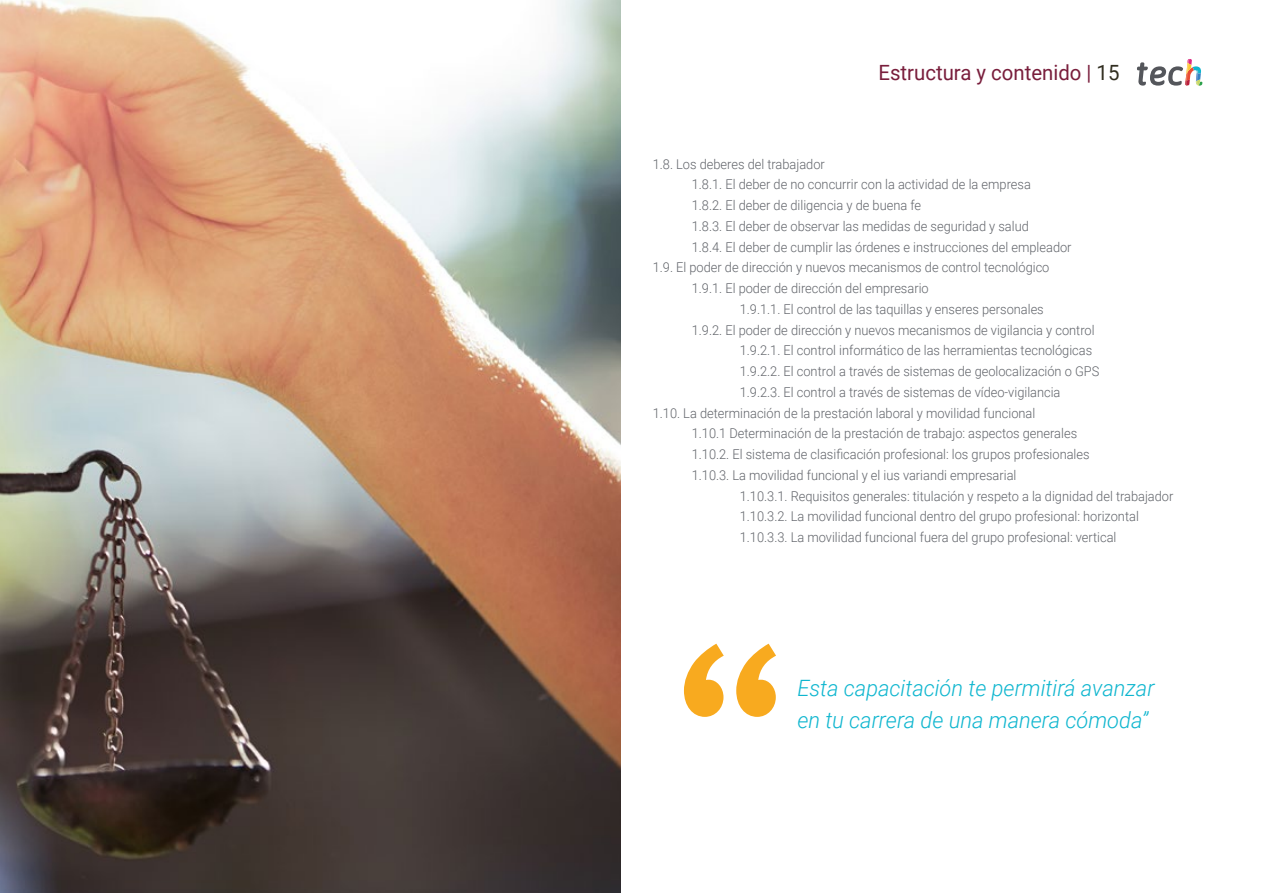
<style>
.page{position:relative;width:1263px;height:893px;background:#fff}
.page>*{position:absolute;margin:0;border:0;box-sizing:border-box;transform-origin:0 0}
.t1{font:italic 300 22.5px/31.5px "Roboto";color:#0fb6cf}
.t2{font:21px "Roboto";color:#791e3c}
.t3{font:300 13.5px "Roboto";color:#61646a;scale:.95 1}
.s1{color:#312e20}
</style>
<div class="page">
<img style="left:0;top:0;width:621px;height:893px">
<svg style="left:1137px;top:59px;width:65px;height:27px"></svg>
<svg style="left:684px;top:644px;width:92px;height:73px"></svg>
<h2 class="t2" style="left:878px;top:57px;width:242px">Estructura y contenido | <span class="s1">15</span></h2>
<p class="t3" style="left:653px;top:154px;width:183px">1.8. Los deberes del trabajador</p>
<p class="t3" style="left:692px;top:175px;width:358px">1.8.1. El deber de no concurrir con la actividad de la empresa</p>
<p class="t3" style="left:692px;top:196px;width:243px">1.8.2. El deber de diligencia y de buena fe</p>
<p class="t3" style="left:692px;top:217px;width:356px">1.8.3. El deber de observar las medidas de seguridad y salud</p>
<p class="t3" style="left:692px;top:237px;width:401px">1.8.4. El deber de cumplir las órdenes e instrucciones del empleador</p>
<p class="t3" style="left:653px;top:258px;width:419px">1.9. El poder de dirección y nuevos mecanismos de control tecnológico</p>
<p class="t3" style="left:692px;top:279px;width:251px">1.9.1. El poder de dirección del empresario</p>
<p class="t3" style="left:740px;top:300px;width:321px">1.9.1.1. El control de las taquillas y enseres personales</p>
<p class="t3" style="left:692px;top:320px;width:426px">1.9.2. El poder de dirección y nuevos mecanismos de vigilancia y control</p>
<p class="t3" style="left:740px;top:341px;width:372px">1.9.2.1. El control informático de las herramientas tecnológicas</p>
<p class="t3" style="left:740px;top:362px;width:380px">1.9.2.2. El control a través de sistemas de geolocalización o GPS</p>
<p class="t3" style="left:740px;top:382px;width:339px">1.9.2.3. El control a través de sistemas de vídeo-vigilancia</p>
<p class="t3" style="left:653px;top:403px;width:404px">1.10. La determinación de la prestación laboral y movilidad funcional</p>
<p class="t3" style="left:692px;top:424px;width:407px">1.10.1 Determinación de la prestación de trabajo: aspectos generales</p>
<p class="t3" style="left:692px;top:445px;width:420px">1.10.2. El sistema de clasificación profesional: los grupos profesionales</p>
<p class="t3" style="left:692px;top:465px;width:343px">1.10.3. La movilidad funcional y el ius variandi empresarial</p>
<p class="t3" style="left:740px;top:486px;width:458px">1.10.3.1. Requisitos generales: titulación y respeto a la dignidad del trabajador</p>
<p class="t3" style="left:740px;top:507px;width:422px">1.10.3.2. La movilidad funcional dentro del grupo profesional: horizontal</p>
<p class="t3" style="left:740px;top:528px;width:398px">1.10.3.3. La movilidad funcional fuera del grupo profesional: vertical</p>
<h1 class="t1" style="left:797px;top:671px;width:359px">Esta capacitación te permitirá avanzar en tu carrera de una manera cómoda”</h1>
</div>
